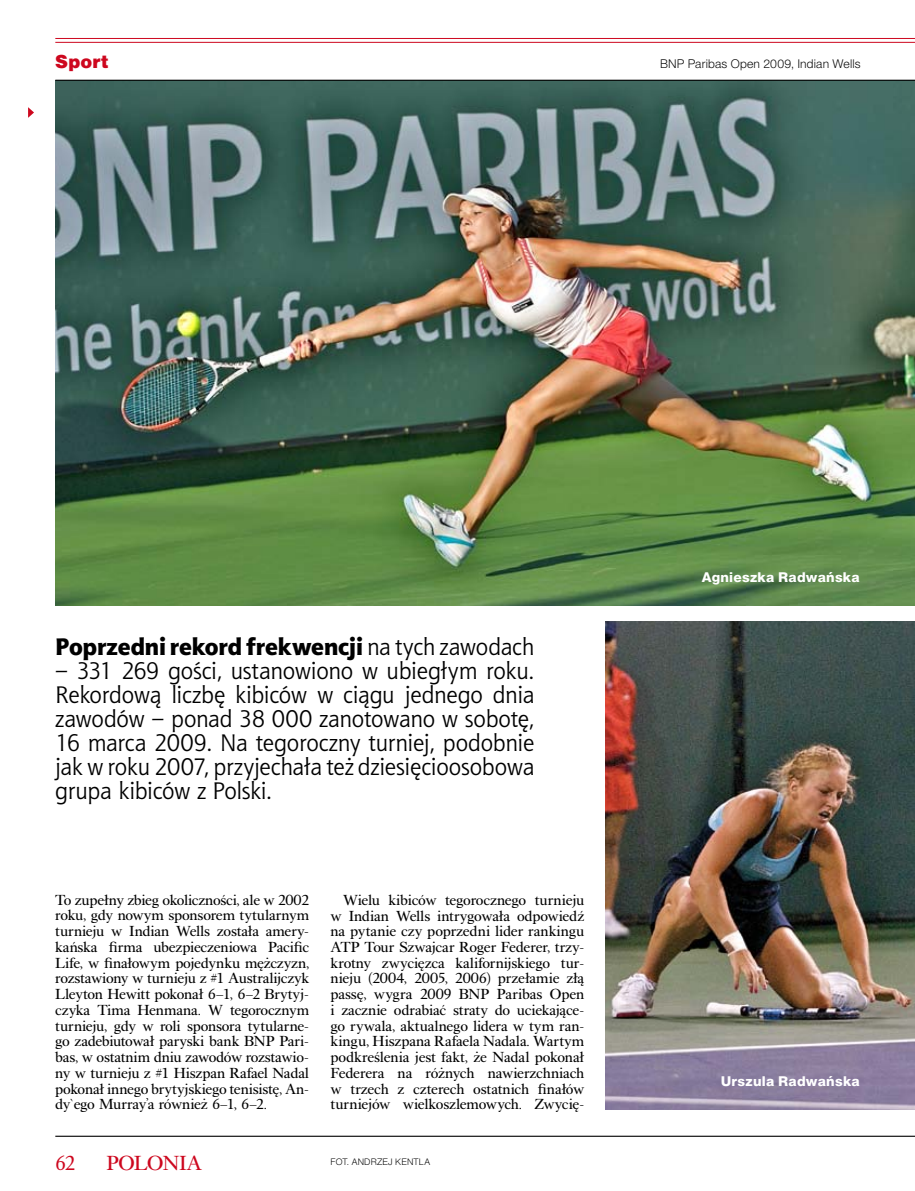
<style>
.page{position:relative;width:915px;height:1191px;background:#fff}
.page>*{position:absolute;margin:0;border:0;box-sizing:border-box;transform-origin:0 0}
.t1{font:24px/24px "Aerton EFN";letter-spacing:-.015em;color:#000;text-align:justify}
.t2{font:24px "Aerton EFN Black";letter-spacing:-.005em;color:#000}
.t3{font:21px "Alpha Book EFN";letter-spacing:-.04em;color:#cd071e;scale:1.05 1}
.t4{font:21px "Alpha Book EFN";letter-spacing:-.04em;color:#cd071e}
.t5{font:18px "Switzer EFN Black";letter-spacing:.01em;color:#cd071e}
.t6{font:15px/15.8px "Alpha Book EFN";letter-spacing:-.02em;color:#000;text-align:justify;scale:1.05 1}
.t7{font:13.5px "Switzer EFN Heavy";letter-spacing:.015em;color:#fff}
.t8{font:12px "Switzer EFN Light";letter-spacing:.01em;color:#000}
.t9{font:9px "Switzer EFN Light";letter-spacing:.02em;color:#000}
.s1{font-family:"Aerton EFN"}
</style>
<div class="page">
<img style="left:55px;top:81px;width:859px;height:524px">
<img style="left:605px;top:621px;width:309px;height:488px">
<svg style="left:28px;top:107px;width:6px;height:11px"></svg>
<hr style="left:55px;top:80px;width:859px;height:1px;background:#000">
<hr style="left:55px;top:42px;width:859px;height:1px;background:#cd071e">
<hr style="left:55px;top:38px;width:859px;height:1px;background:#cd071e">
<hr style="left:55px;top:1135px;width:859px;height:1px;background:#000">
<p class="t5" style="left:55px;top:51px;width:55px">Sport</p>
<p class="t8" style="left:659px;top:57px;width:202px">BNP Paribas Open 2009, Indian Wells</p>
<h1 class="t2" style="left:55px;top:632px;width:480px">Poprzedni rekord frekwencji <span class="s1">na tych zawodach</span></h1>
<p class="t1" style="left:55px;top:659px;width:480px">– 331 269 gości, ustanowiono w ubiegłym roku.<br>Rekordową liczbę kibiców w ciągu jednego dnia zawodów – ponad 38 000 zanotowano w sobotę, 16 marca 2009. Na tegoroczny turniej, podobnie jak w roku 2007, przyjechała też dziesięcioosobowa grupa kibiców z Polski.</p>
<p class="t6" style="left:55px;top:892px;width:243px">To zupełny zbieg okoliczności, ale w 2002 roku, gdy nowym sponsorem tytularnym turnieju w Indian Wells została amery&shy;kańska firma ubezpieczeniowa Pacific Life, w finałowym pojedynku mężczyzn, rozstawiony w turnieju z #1 Australijczyk Lleyton Hewitt pokonał 6–1, 6–2 Brytyj&shy;czyka Tima Henmana. W tegorocznym turnieju, gdy w roli sponsora tytularne&shy;go zadebiutował paryski bank BNP Pari&shy;bas, w ostatnim dniu zawodów rozstawio&shy;ny w turnieju z #1 Hiszpan Rafael Nadal pokonał innego brytyjskiego tenisistę, An&shy;dy`ego Murray’a również 6–1, 6–2.</p>
<p class="t6" style="left:330px;top:892px;width:243px;text-indent:13px">Wielu kibiców tegorocznego turnieju w Indian Wells intrygowała odpowiedź na pytanie czy poprzedni lider rankingu ATP Tour Szwajcar Roger Federer, trzy&shy;krotny zwycięzca kalifornijskiego tur&shy;nieju (2004, 2005, 2006) przełamie złą passę, wygra 2009 BNP Paribas Open i zacznie odrabiać straty do uciekające&shy;go rywala, aktualnego lidera w tym ran&shy;kingu, Hiszpana Rafaela Nadala. Wartym podkreślenia jest fakt, że Nadal pokonał Federera na różnych nawierzchniach w trzech z czterech ostatnich finałów turniejów wielkoszlemowych. Zwycię-</p>
<h2 class="t4" style="left:55px;top:1150px;width:21px">62</h2>
<h2 class="t3" style="left:106px;top:1150px;width:67px">POLONIA</h2>
<p class="t9" style="left:330px;top:1157px;width:100px">fot. Andrzej Kentla</p>
<p class="t7" style="left:701px;top:569px;width:159px">Agnieszka Radwańska</p>
<p class="t7" style="left:720px;top:1073px;width:140px">Urszula Radwańska</p>
</div>
